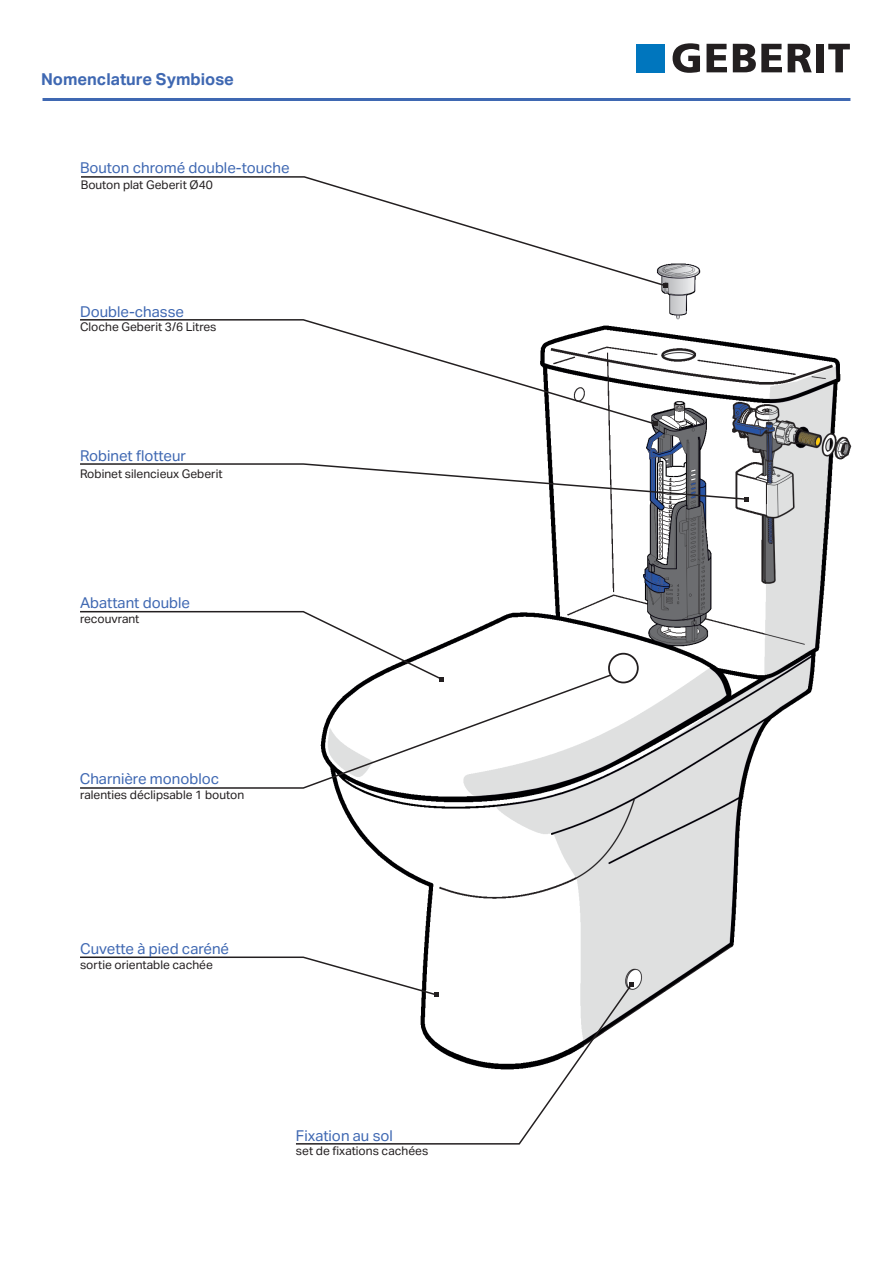
<style>
.page{position:relative;width:893px;height:1263px;background:#fff}
.page>*{position:absolute;margin:0;border:0;box-sizing:border-box;transform-origin:0 0}
.t1{font:700 16.5px "Aktiv Grotesk Geberit";color:#3f68b2}
.t2{font:15px "Aktiv Grotesk Geberit";color:#3f68b2}
.t3{font:12px "Aktiv Grotesk Geberit";color:#231f20}
</style>
<div class="page">
<div style="left:636px;top:44px;width:28px;height:28px;background:#0076be"></div>
<svg style="left:673px;top:43px;width:27px;height:30px"></svg>
<svg style="left:706px;top:44px;width:21px;height:28px"></svg>
<svg style="left:733px;top:44px;width:49px;height:28px"></svg>
<svg style="left:788px;top:44px;width:24px;height:28px"></svg>
<div style="left:816px;top:44px;width:8px;height:28px;background:#231f20"></div>
<svg style="left:828px;top:44px;width:22px;height:28px"></svg>
<img style="left:335px;top:263px;width:517px;height:750px">
<svg style="left:81px;top:176px;width:585px;height:111px"></svg>
<svg style="left:663px;top:283px;width:5px;height:5px"></svg>
<svg style="left:80px;top:318px;width:577px;height:108px"></svg>
<svg style="left:653px;top:421px;width:5px;height:5px"></svg>
<svg style="left:80px;top:462px;width:668px;height:40px"></svg>
<svg style="left:80px;top:669px;width:542px;height:120px"></svg>
<svg style="left:80px;top:956px;width:359px;height:27px"></svg>
<svg style="left:80px;top:610px;width:364px;height:72px"></svg>
<hr style="left:43px;top:98px;width:807px;height:3px;background:#3f68b2">
<svg style="left:296px;top:983px;width:337px;height:162px"></svg>
<svg style="left:629px;top:982px;width:5px;height:4px"></svg>
<div style="left:609px;top:654px;width:29px;height:28px;background:#fff;border-radius:50%"></div>
<div style="left:608px;top:653px;width:31px;height:30px;border:2px solid #231f20;border-radius:50%"></div>
<h1 class="t1" style="left:41px;top:69px;width:194px">Nomenclature Symbiose</h1>
<p class="t2" style="left:80px;top:159px;width:211px">Bouton chromé double-touche</p>
<p class="t3" style="left:81px;top:178px;width:134px">Bouton plat Geberit Ø40</p>
<p class="t2" style="left:80px;top:302px;width:106px">Double-chasse</p>
<p class="t3" style="left:80px;top:320px;width:138px">Cloche Geberit 3/6 Litres</p>
<p class="t2" style="left:80px;top:447px;width:107px">Robinet flotteur</p>
<p class="t3" style="left:80px;top:466px;width:144px">Robinet silencieux Geberit</p>
<p class="t2" style="left:80px;top:594px;width:111px">Abattant double</p>
<p class="t3" style="left:80px;top:612px;width:61px">recouvrant</p>
<p class="t2" style="left:80px;top:770px;width:141px">Charnière monobloc</p>
<p class="t3" style="left:80px;top:788px;width:166px">ralenties déclipsable 1 bouton</p>
<p class="t2" style="left:80px;top:940px;width:151px">Cuvette à pied caréné</p>
<p class="t3" style="left:80px;top:957px;width:134px">sortie orientable cachée</p>
<p class="t2" style="left:296px;top:1126px;width:98px">Fixation au sol</p>
<p class="t3" style="left:296px;top:1144px;width:134px">set de fixations cachées</p>
</div>
